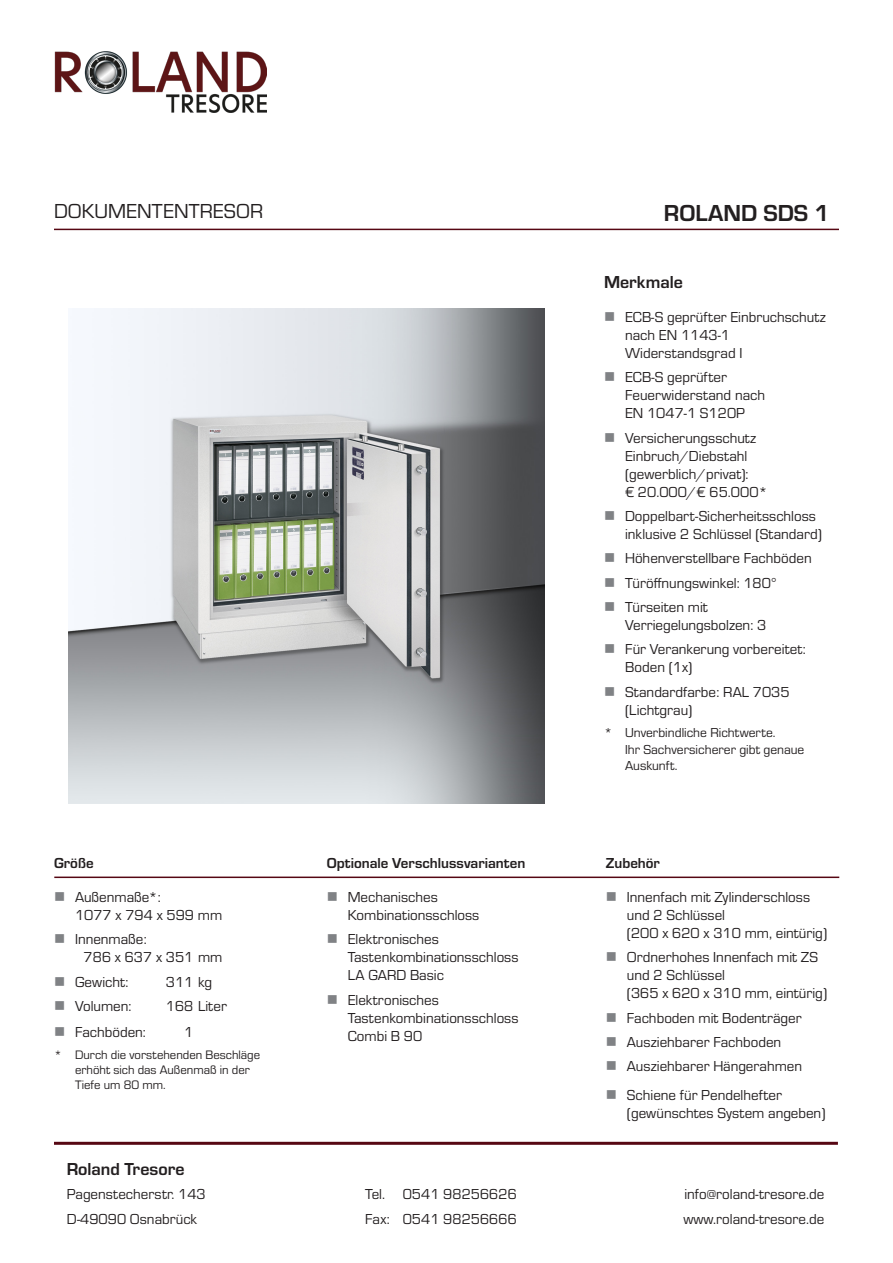
<style>
.page{position:relative;width:893px;height:1263px;background:#fff}
.page>*{position:absolute;margin:0;border:0;box-sizing:border-box;transform-origin:0 0}
.t1{font:700 24px "Eurostile";color:#231f20}
.t2{font:21px "Eurostile";color:#231f20}
.t3{font:700 18px "Eurostile";color:#231f20}
.t4{font:15px/18px "Eurostile";color:#231f20}
.t5{font:700 15px "Eurostile";color:#231f20}
.t6{font:13.5px/16.2px "Eurostile";color:#231f20}
.t7{font:12.75px/15.3px "Eurostile";color:#231f20}
.s1{color:#808285}
</style>
<div class="page">
<hr style="left:54px;top:229px;width:785px;height:1px;background:#560713">
<hr style="left:54px;top:876px;width:785px;height:2px;background:#560713">
<hr style="left:54px;top:1142px;width:784px;height:3px;background:#560713">
<img style="left:68px;top:308px;width:476px;height:496px">
<img style="left:54px;top:51px;width:213px;height:61px">
<h2 class="t2" style="left:54px;top:197px;width:211px">DOKUMENTENTRESOR</h2>
<p class="t5" style="left:54px;top:853px;width:41px">Größe</p>
<p class="t4" style="left:75px;top:887px;width:149px;text-indent:-21px"><span class="s1">■</span> Außenmaße*:<br>1077 x 794 x 599 mm</p>
<p class="t4" style="left:84px;top:929px;width:140px;text-indent:-30px"><span class="s1">■</span> Innenmaße:<br>786 x 637 x 351 mm</p>
<p class="t4" style="left:54px;top:972px;width:76px"><span class="s1">■</span> Gewicht:</p>
<p class="t4" style="left:166px;top:972px;width:48px">311 kg</p>
<p class="t4" style="left:54px;top:996px;width:79px"><span class="s1">■</span> Volumen:</p>
<p class="t4" style="left:166px;top:996px;width:62px">168 Liter</p>
<p class="t4" style="left:54px;top:1022px;width:93px"><span class="s1">■</span> Fachböden:</p>
<p class="t4" style="left:184px;top:1022px;width:11px">1</p>
<p class="t7" style="left:75px;top:1046px;width:187px;text-indent:-21px">* Durch die vorstehenden Beschläge erhöht sich das Außenmaß in der<br>Tiefe um 80 mm.</p>
<p class="t5" style="left:327px;top:853px;width:200px">Optionale Verschlussvarianten</p>
<p class="t4" style="left:348px;top:887px;width:133px;text-indent:-21px"><span class="s1">■</span> Mechanisches<br>Kombinationsschloss</p>
<p class="t4" style="left:348px;top:929px;width:172px;text-indent:-21px"><span class="s1">■</span> Elektronisches<br>Tastenkombinationsschloss<br>LA GARD Basic</p>
<p class="t4" style="left:348px;top:990px;width:172px;text-indent:-21px"><span class="s1">■</span> Elektronisches<br>Tastenkombinationsschloss<br>Combi B 90</p>
<h1 class="t1" style="left:664px;top:196px;width:167px">ROLAND SDS 1</h1>
<p class="t3" style="left:604px;top:270px;width:80px">Merkmale</p>
<p class="t4" style="left:625px;top:307px;width:202px;text-indent:-21px"><span class="s1">■</span> ECB-S geprüfter Einbruchschutz nach EN 1143-1<br>Widerstandsgrad I</p>
<p class="t4" style="left:625px;top:367px;width:142px;text-indent:-21px"><span class="s1">■</span> ECB-S geprüfter<br>Feuerwiderstand nach<br>EN 1047-1 S120P</p>
<p class="t4" style="left:625px;top:428px;width:144px;text-indent:-21px"><span class="s1">■</span> Versicherungsschutz<br>Einbruch/Diebstahl (gewerblich/privat):<br>€ 20.000/€ 65.000*</p>
<p class="t4" style="left:625px;top:506px;width:198px;text-indent:-21px"><span class="s1">■</span> Doppelbart-Sicherheitsschloss inklusive 2 Schlüssel (Standard)</p>
<p class="t4" style="left:604px;top:549px;width:209px"><span class="s1">■</span> Höhenverstellbare Fachböden</p>
<p class="t4" style="left:604px;top:573px;width:174px"><span class="s1">■</span> Türöffnungswinkel: 180°</p>
<p class="t4" style="left:625px;top:597px;width:143px;text-indent:-21px"><span class="s1">■</span> Türseiten mit<br>Verriegelungsbolzen: 3</p>
<p class="t4" style="left:625px;top:640px;width:182px;text-indent:-21px"><span class="s1">■</span> Für Verankerung vorbereitet:<br>Boden (1x)</p>
<p class="t4" style="left:625px;top:682px;width:166px;text-indent:-21px"><span class="s1">■</span> Standardfarbe: RAL 7035 (Lichtgrau)</p>
<p class="t6" style="left:625px;top:724px;width:181px;text-indent:-21px">* Unverbindliche Richtwerte.<br>Ihr Sachversicherer gibt genaue<br>Auskunft.</p>
<p class="t5" style="left:606px;top:853px;width:56px">Zubehör</p>
<p class="t4" style="left:627px;top:887px;width:202px;text-indent:-21px"><span class="s1">■</span> Innenfach mit Zylinderschloss und 2 Schlüssel<br>(200 x 620 x 310 mm, eintürig)</p>
<p class="t4" style="left:627px;top:947px;width:202px;text-indent:-21px"><span class="s1">■</span> Ordnerhohes Innenfach mit ZS und 2 Schlüssel<br>(365 x 620 x 310 mm, eintürig)</p>
<p class="t4" style="left:606px;top:1008px;width:197px"><span class="s1">■</span> Fachboden mit Bodenträger</p>
<p class="t4" style="left:606px;top:1032px;width:177px"><span class="s1">■</span> Ausziehbarer Fachboden</p>
<p class="t4" style="left:606px;top:1057px;width:198px"><span class="s1">■</span> Ausziehbarer Hängerahmen</p>
<p class="t4" style="left:627px;top:1085px;width:200px;text-indent:-21px"><span class="s1">■</span> Schiene für Pendelhefter (gewünschtes System angeben)</p>
<p class="t3" style="left:67px;top:1156px;width:120px">Roland Tresore</p>
<p class="t4" style="left:67px;top:1185px;width:140px">Pagenstecherstr. 143</p>
<p class="t4" style="left:365px;top:1185px;width:153px">Tel. 0541 98256626</p>
<p class="t4" style="left:684px;top:1185px;width:141px">info@roland-tresore.de</p>
<p class="t4" style="left:67px;top:1209px;width:132px">D-49090 Osnabrück</p>
<p class="t4" style="left:365px;top:1209px;width:153px">Fax: 0541 98256666</p>
<p class="t4" style="left:683px;top:1209px;width:142px">www.roland-tresore.de</p>
</div>
